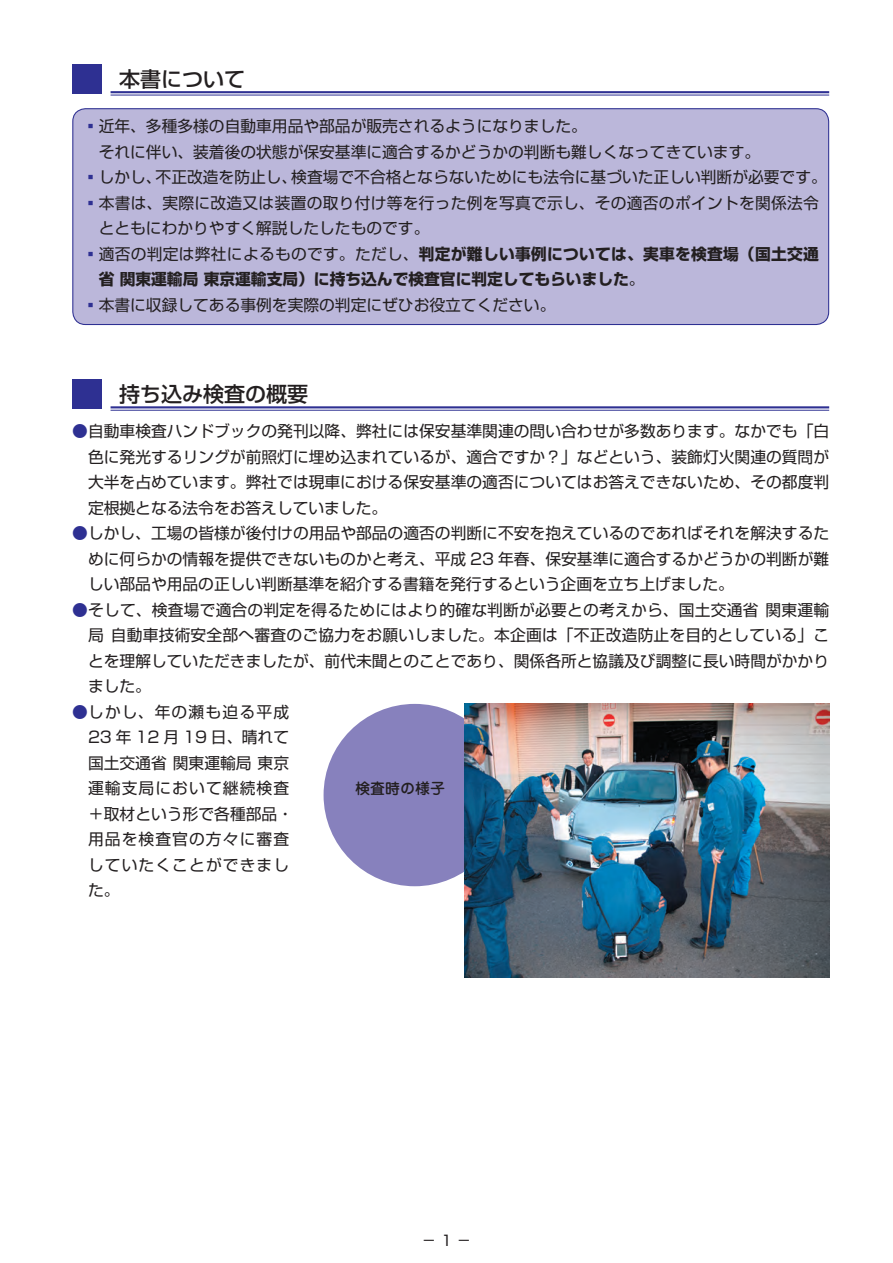
<style>
.page{position:relative;width:893px;height:1263px;background:#fff}
.page>*{position:absolute;margin:0;border:0;box-sizing:border-box;transform-origin:0 0}
.t1{font:500 21px "Shin Go Pro";color:#231f20}
.t2{font:15.75px/25.5px "Shin Go Pro";color:#231f20;text-align:justify}
.t3{font:15.75px/25.5px "Shin Go Pro";letter-spacing:.07em;color:#231f20}
.t4{font:700 15.75px/25.5px "Shin Go Pro";color:#231f20}
.t5{font:500 15px "Jun 34 Pro";color:#231f20}
.t6{font:14.4px "Shin Go Pro";color:#231f20}
.s1{color:#2e3092}
.s2{font-weight:400;color:#2e3092}
.s3{font-weight:400}
</style>
<div class="page">
<div style="left:72px;top:64px;width:30px;height:29px;background:#2e3092"></div>
<svg style="left:111px;top:93px;width:718px;height:2px"></svg>
<hr style="left:111px;top:91px;width:718px;height:2px;background:#2e3092">
<hr style="left:111px;top:95px;width:718px;height:1px;background:#2e3092">
<div style="left:72px;top:108px;width:758px;height:216px;background:#bbb7da"></div>
<div style="left:72px;top:379px;width:30px;height:29px;background:#2e3092"></div>
<svg style="left:111px;top:408px;width:718px;height:2px"></svg>
<hr style="left:111px;top:406px;width:718px;height:2px;background:#2e3092">
<hr style="left:111px;top:410px;width:718px;height:1px;background:#2e3092">
<div style="left:324px;top:704px;width:182px;height:182px;background:#8781bd;border-radius:50%"></div>
<img style="left:464px;top:704px;width:365px;height:273px">
<h1 class="t1" style="left:119px;top:61px;width:127px">本書について</h1>
<p class="t2" style="left:83px;top:111px;width:679px"><span class="s1">▪</span> 近年、多種多様の自動車用品や部品が販売されるようになりました。<br>　それに伴い、装着後の状態が保安基準に適合するかどうかの判断も難しくなってきています。</p>
<p class="t2" style="left:83px;top:162px;width:745px"><span class="s1">▪</span> しかし、不正改造を防止し、検査場で不合格とならないためにも法令に基づいた正しい判断が必要です。</p>
<p class="t2" style="left:99px;top:188px;width:722px;text-indent:-16px"><span class="s1">▪</span> 本書は、実際に改造又は装置の取り付け等を行った例を写真で示し、その適否のポイントを関係法令とともにわかりやすく解説したしたものです。</p>
<p class="t4" style="left:99px;top:239px;width:722px;text-indent:-16px"><span class="s2">▪</span> <span class="s3">適否の判定は弊社によるものです。ただし、</span>判定が難しい事例については、実車を検査場（国土交通省 関東運輸局 東京運輸支局）に持ち込んで検査官に判定してもらいました<span class="s3">。</span></p>
<p class="t2" style="left:83px;top:290px;width:474px"><span class="s1">▪</span> 本書に収録してある事例を実際の判定にぜひお役立てください。</p>
<h1 class="t1" style="left:119px;top:376px;width:190px">持ち込み検査の概要</h1>
<p class="t2" style="left:88px;top:417px;width:743px;text-indent:-16px"><span class="s1">●</span> 自動車検査ハンドブックの発刊以降、弊社には保安基準関連の問い合わせが多数あります。なかでも「白色に発光するリングが前照灯に埋め込まれているが、適合ですか？」などという、装飾灯火関連の質問が大半を占めています。弊社では現車における保安基準の適否についてはお答えできないため、その都度判定根拠となる法令をお答えしていました。</p>
<p class="t2" style="left:88px;top:519px;width:743px;text-indent:-16px"><span class="s1">●</span> しかし、工場の皆様が後付けの用品や部品の適否の判断に不安を抱えているのであればそれを解決するために何らかの情報を提供できないものかと考え、平成 23 年春、保安基準に適合するかどうかの判断が難しい部品や用品の正しい判断基準を紹介する書籍を発行するという企画を立ち上げました。</p>
<p class="t2" style="left:88px;top:595px;width:743px;text-indent:-16px"><span class="s1">●</span>そして、検査場で適合の判定を得るためにはより的確な判断が必要との考えから、国土交通省 関東運輸局 自動車技術安全部へ審査のご協力をお願いしました。本企画は「不正改造防止を目的としている」ことを理解していただきましたが、前代未聞とのことであり、関係各所と協議及び調整に長い時間がかかりました。</p>
<p class="t3" style="left:88px;top:697px;width:207px;text-indent:-16px"><span class="s1">●</span> しかし、年の瀬も迫る平成<br>23 年 12 月 19 日、晴れて国土交通省 関東運輸局 東京運輸支局において継続検査＋取材という形で各種部品・用品を検査官の方々に審査していたくことができました。</p>
<p class="t5" style="left:355px;top:777px;width:91px">検査時の様子</p>
<p class="t6" style="left:422px;top:1228px;width:51px">－ 1 －</p>
</div>
